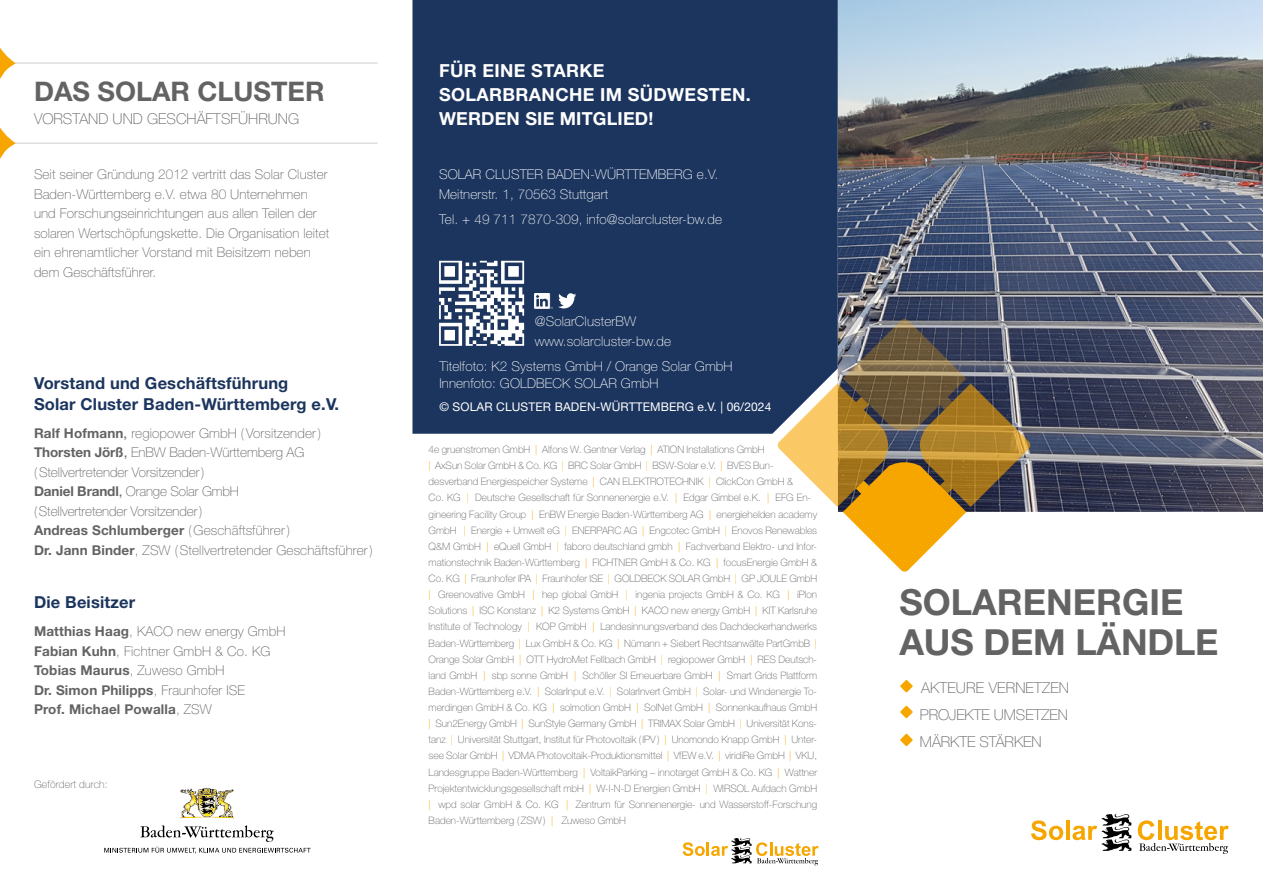
<style>
.page{position:relative;width:1263px;height:893px;background:#fff}
.page>*{position:absolute;margin:0;border:0;box-sizing:border-box;transform-origin:0 0}
.t1{font:700 36px/40.5px "Helvetica Neue LT Std";color:#646363}
.t2{font:700 27px "Helvetica Neue LT Std";color:#646363}
.t3{font:700 18px/24px "Helvetica Neue LT Std";letter-spacing:.02em;color:#fff}
.t4{font:700 16.5px/21px "Helvetica Neue LT Std";letter-spacing:.01em;color:#1c355e}
.t5{font:100 15px/27px "Helvetica Neue LT Std";color:#646363;text-align:justify}
.t6{font:100 13.5px/19.5px "Helvetica Neue LT Std";letter-spacing:.005em;color:#646363}
.t7{font:100 13.5px/19.5px "Helvetica Neue LT Std";letter-spacing:.01em;color:#fff}
.t8{font:700 13.5px/19.5px "Helvetica Neue LT Std";letter-spacing:.01em;color:#646363}
.t9{font:12px "Helvetica Neue LT Std";letter-spacing:.01em;color:#fff}
.t10{font:100 10.5px "Helvetica Neue LT Std";letter-spacing:.01em;color:#646363}
.t11{font:100 10.2px/16.2px "Helvetica Neue LT Std";color:#646363}
.s1{font-weight:700}
.s2{font-weight:400}
.s3{font-weight:100}
.s4{color:#f7a600}
</style>
<div class="page">
<svg style="left:1031px;top:820px;width:32px;height:20px"></svg>
<hr style="left:1066px;top:821px;width:4px;height:19px;background:#f7a600">
<svg style="left:1138px;top:820px;width:91px;height:33px"></svg>
<svg style="left:1072px;top:814px;width:59px;height:37px"></svg>
<svg style="left:683px;top:838px;width:136px;height:27px"></svg>
<img style="left:838px;top:0;width:425px;height:512px">
<div style="left:412px;top:0;width:426px;height:434px;background:#1c355e"></div>
<svg style="left:761px;top:319px;width:270px;height:253px"></svg>
<hr style="left:10px;top:143px;width:368px;height:1px;background:#d5d5d5">
<hr style="left:10px;top:62px;width:368px;height:2px;background:#d5d5d5">
<svg style="left:0;top:48px;width:16px;height:31px"></svg>
<svg style="left:0;top:128px;width:16px;height:31px"></svg>
<svg style="left:900px;top:680px;width:13px;height:12px"></svg>
<svg style="left:900px;top:706px;width:13px;height:12px"></svg>
<svg style="left:900px;top:734px;width:13px;height:12px"></svg>
<img style="left:180px;top:789px;width:54px;height:29px">
<svg style="left:104px;top:825px;width:207px;height:28px"></svg>
<svg style="left:558px;top:293px;width:18px;height:15px"></svg>
<svg style="left:439px;top:261px;width:85px;height:85px"></svg>
<img style="left:535px;top:293px;width:18px;height:15px">
<h2 class="t2" style="left:34px;top:74px;width:292px">DAS SOLAR CLUSTER</h2>
<h3 class="t5" style="left:34px;top:105px;width:267px">VORSTAND UND GESCHÄFTSFÜHRUNG</h3>
<p class="t6" style="left:34px;top:165px;width:297px">Seit seiner Gründung 2012 vertritt das Solar Cluster Baden-Württemberg e.V. etwa 80 Unternehmen und Forschungseinrichtungen aus allen Teilen der solaren Wertschöpfungskette. Die Organisation leitet ein ehrenamtlicher Vorstand mit Beisitzern neben dem Geschäftsführer.</p>
<h3 class="t4" style="left:34px;top:372px;width:306px">Vorstand und Geschäftsführung<br>Solar Cluster Baden-Württemberg e.V.</h3>
<p class="t6" style="left:34px;top:423px;width:340px"><span class="s1">Ralf Hofmann</span><span class="s2">,</span> regiopower GmbH ( Vorsitzender )<br><span class="s1">Thorsten Jörß</span><span class="s2">,</span> EnBW Baden-Württemberg AG (Stellvertretender Vorsitzender)<br><span class="s1">Daniel Brandl</span><span class="s2">,</span> Orange Solar GmbH<br>(Stellvertretender Vorsitzender)<br><span class="s1">Andreas Schlumberger</span> (Geschäftsführer )<br><span class="s1">Dr. Jann Binder</span>, ZSW (Stellvertretender Geschäftsführer )</p>
<h3 class="t4" style="left:34px;top:591px;width:103px">Die Beisitzer</h3>
<h3 class="t8" style="left:34px;top:621px;width:253px">Matthias Haag<span class="s3">, KACO new energy GmbH<br></span>Fabian Kuhn<span class="s3">, Fichtner GmbH &amp; Co. KG<br></span>Tobias Maurus<span class="s3">, Zuweso GmbH<br></span>Dr. Simon Philipps<span class="s3">, Fraunhofer ISE<br></span>Prof. Michael Powalla<span class="s3">, ZSW</span></h3>
<p class="t10" style="left:34px;top:778px;width:75px">Gefördert durch:</p>
<h3 class="t3" style="left:439px;top:58px;width:313px">FÜR EINE STARKE<br>SOLARBRANCHE IM SÜDWESTEN.<br>WERDEN SIE MITGLIED!</h3>
<h3 class="t7" style="left:439px;top:165px;width:281px">SOLAR CLUSTER BADEN-WÜRTTEMBERG e.V.<br>Meitnerstr. 1, 70563 Stuttgart</h3>
<h3 class="t7" style="left:439px;top:210px;width:285px">Tel. + 49 711 7870-309, info@solarcluster-bw.de</h3>
<h3 class="t7" style="left:535px;top:312px;width:138px">@SolarClusterBW www.solarcluster-bw.de</h3>
<h3 class="t7" style="left:439px;top:358px;width:295px;line-height:16.5px">Titelfoto: K2 Systems GmbH / Orange Solar GmbH<br>Innenfoto: GOLDBECK SOLAR GmbH</h3>
<p class="t9" style="left:439px;top:400px;width:333px">© SOLAR CLUSTER BADEN-WÜRTTEMBERG e.V. | 06/2024</p>
<p class="t11" style="left:429px;top:441px;width:390px">4e gruenstromen GmbH <span class="s4">|</span> Alfons W. Gentner Verlag <span class="s4">|</span> ATION Installations GmbH<br><span class="s4">|</span> AxSun Solar GmbH &amp; Co. KG <span class="s4">|</span> BRC Solar GmbH <span class="s4">|</span> BSW-Solar e.V. <span class="s4">|</span> BVES Bun&shy;desverband Energiespeicher Systeme <span class="s4">|</span> CAN ELEKTROTECHNIK <span class="s4">|</span> ClickCon GmbH &amp;<br>Co. KG <span class="s4">|</span> Deutsche Gesellschaft für Sonnenenergie e.V. <span class="s4">|</span> Edgar Gimbel e.K. <span class="s4">|</span> EFG En&shy;gineering Facility Group <span class="s4">|</span> EnBW Energie Baden-Württemberg AG <span class="s4">|</span> energiehelden academy GmbH <span class="s4">|</span> Energie + Umwelt eG <span class="s4">|</span> ENERPARC AG <span class="s4">|</span> Engcotec GmbH <span class="s4">|</span> Enovos Renewables Q&amp;M GmbH <span class="s4">|</span> eQuell GmbH <span class="s4">|</span> faboro deutschland gmbh <span class="s4">|</span> Fachverband Elektro- und Infor&shy;mationstechnik Baden-Württemberg <span class="s4">|</span> FICHTNER GmbH &amp; Co. KG <span class="s4">|</span> focusEnergie GmbH &amp; Co. KG <span class="s4">|</span> Fraunhofer IPA <span class="s4">|</span> Fraunhofer ISE <span class="s4">|</span> GOLDBECK SOLAR GmbH <span class="s4">|</span> GP JOULE GmbH <span class="s4">|</span> Greenovative GmbH <span class="s4">|</span> hep global GmbH <span class="s4">|</span> ingenia projects GmbH &amp; Co. KG <span class="s4">|</span> iPlon Solutions <span class="s4">|</span> ISC Konstanz <span class="s4">|</span> K2 Systems GmbH <span class="s4">|</span> KACO new energy GmbH <span class="s4">|</span> KIT Karlsruhe Institute of Technology <span class="s4">|</span> KOP GmbH <span class="s4">|</span> Landesinnungsverband des Dachdeckerhandwerks Baden-Württemberg <span class="s4">|</span> Lux GmbH &amp; Co. KG <span class="s4">|</span> Nümann + Siebert Rechtsanwälte PartGmbB <span class="s4">| </span>Orange Solar GmbH <span class="s4">|</span> OTT HydroMet Fellbach GmbH <span class="s4">|</span> regiopower GmbH <span class="s4">|</span> RES Deutsch&shy;land GmbH <span class="s4">|</span> sbp sonne GmbH <span class="s4">|</span> Schöller SI Erneuerbare GmbH <span class="s4">|</span> Smart Grids Plattform Baden-Württemberg e.V. <span class="s4">|</span> SolarInput e.V. <span class="s4">|</span> SolarInvert GmbH <span class="s4">|</span> Solar- und Windenergie To&shy;merdingen GmbH &amp; Co. KG <span class="s4">|</span> solmotion GmbH <span class="s4">|</span> SolNet GmbH <span class="s4">|</span> Sonnenkaufhaus GmbH <span class="s4">|</span> Sun2Energy GmbH <span class="s4">|</span> SunStyle Germany GmbH <span class="s4">|</span> TRIMAX Solar GmbH <span class="s4">|</span> Universität Kons&shy;tanz <span class="s4">|</span> Universität Stuttgart, Institut für Photovoltaik ( IPV) <span class="s4">|</span> Unomondo Knapp GmbH <span class="s4">|</span> Unter&shy;see Solar GmbH <span class="s4">|</span> VDMA Photovoltaik-Produktionsmittel <span class="s4">|</span> VfEW e.V. <span class="s4">|</span> viridiRe GmbH <span class="s4">|</span> VKU, Landesgruppe Baden-Württemberg <span class="s4">|</span> VoltaikParking – innotarget GmbH &amp; Co. KG <span class="s4">|</span> Wattner Projektentwicklungsgesellschaft mbH <span class="s4">|</span> W-I-N-D Energien GmbH <span class="s4">|</span> WIRSOL Aufdach GmbH <span class="s4">|</span> wpd solar GmbH &amp; Co. KG <span class="s4">|</span> Zentrum für Sonnenenergie- und Wasserstoff-Forschung Baden-Württemberg ( ZSW) <span class="s4">|</span> Zuweso GmbH</p>
<h1 class="t1" style="left:899px;top:581px;width:321px">SOLARENERGIE<br>AUS DEM LÄNDLE</h1>
<h3 class="t5" style="left:920px;top:674px;width:151px">AKTEURE VERNETZEN PROJEKTE UMSETZEN MÄRKTE STÄRKEN</h3>
</div>
